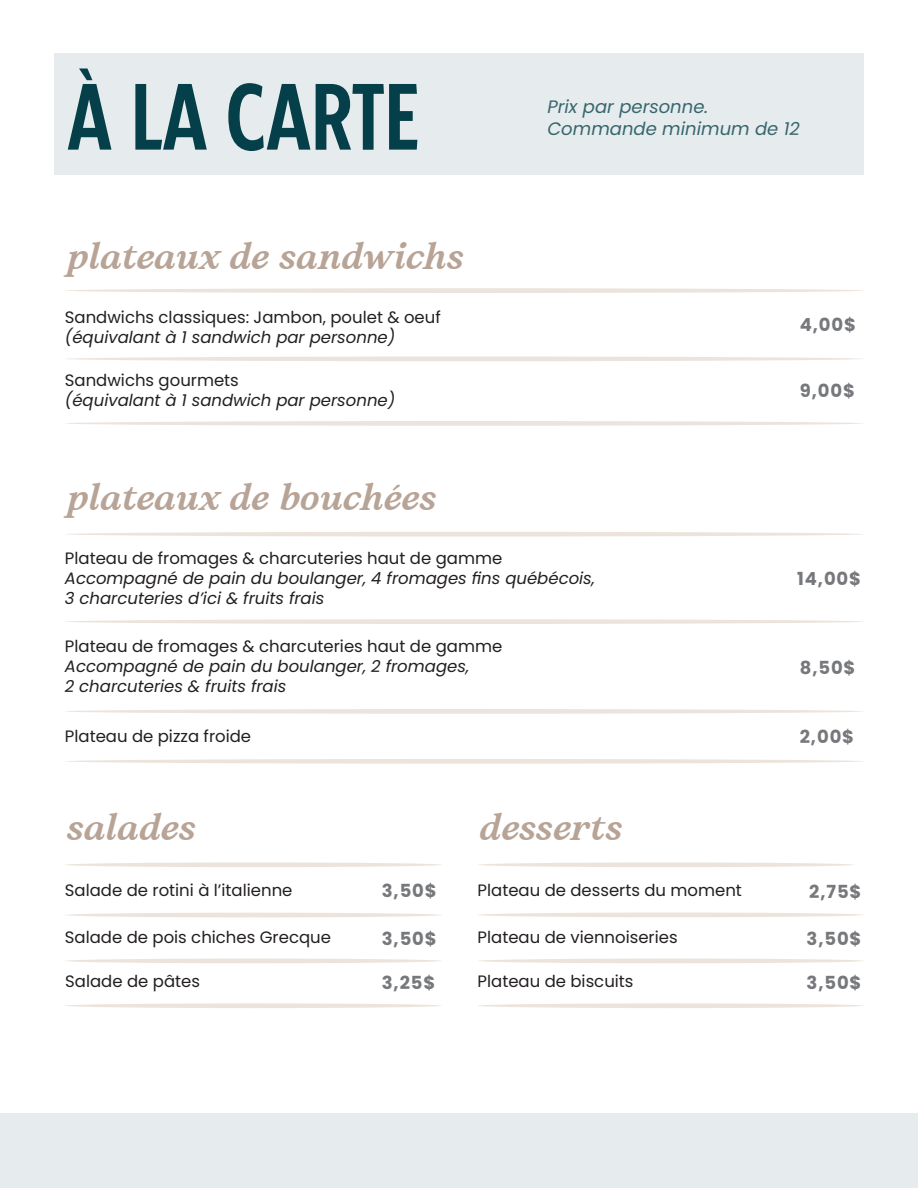
<style>
.page{position:relative;width:918px;height:1188px;background:#fff}
.page>*{position:absolute;margin:0;border:0;box-sizing:border-box;transform-origin:0 0}
.t1{font:93.75px "Marko";color:#05404a}
.t2{font:italic 36px "Fresh Roast";color:#b8a496}
.t3{font:700 18px "Poppins";letter-spacing:.05em;color:#76787b}
.t4{font:italic 18px "Poppins";color:#37666e}
.t5{font:16.5px/19.8px "Poppins";color:#231f20}
.t6{font:italic 16.5px/19.8px "Poppins";color:#231f20}
.s1{font-style:italic}
</style>
<div class="page">
<div style="left:54px;top:54px;width:810px;height:121px;background:#e6eced"></div>
<div style="left:0;top:1114px;width:918px;height:74px;background:#e6eced"></div>
<hr style="left:65px;top:357px;width:799px;height:4px;background:#ece4dc;border-radius:50%">
<div style="left:65px;top:288px;width:799px;height:5px;background:#ece4dc;border-radius:50%"></div>
<div style="left:65px;top:619px;width:799px;height:5px;background:#ece4dc;border-radius:50%"></div>
<div style="left:65px;top:532px;width:799px;height:5px;background:#ece4dc;border-radius:50%"></div>
<hr style="left:65px;top:913px;width:377px;height:4px;background:#ece4dc;border-radius:50%">
<div style="left:65px;top:862px;width:377px;height:5px;background:#ece4dc;border-radius:50%"></div>
<div style="left:478px;top:862px;width:376px;height:5px;background:#ece4dc;border-radius:50%"></div>
<div style="left:65px;top:709px;width:799px;height:5px;background:#ece4dc;border-radius:50%"></div>
<div style="left:65px;top:759px;width:799px;height:5px;background:#ece4dc;border-radius:50%"></div>
<hr style="left:65px;top:959px;width:377px;height:4px;background:#ece4dc;border-radius:50%">
<div style="left:65px;top:1003px;width:377px;height:5px;background:#ece4dc;border-radius:50%"></div>
<div style="left:65px;top:421px;width:799px;height:5px;background:#ece4dc;border-radius:50%"></div>
<hr style="left:478px;top:913px;width:386px;height:4px;background:#ece4dc;border-radius:50%">
<hr style="left:478px;top:959px;width:386px;height:4px;background:#ece4dc;border-radius:50%">
<div style="left:478px;top:1003px;width:386px;height:5px;background:#ece4dc;border-radius:50%"></div>
<p class="t1" style="left:67px;top:64px;width:353px">À LA CARTE</p>
<p class="t2" style="left:65px;top:233px;width:399px">plateaux de sandwichs</p>
<p class="t5" style="left:65px;top:307px;width:377px">Sandwichs classiques: Jambon, poulet &amp; oeuf <span class="s1">(équivalant à 1 sandwich par personne)</span></p>
<p class="t5" style="left:65px;top:371px;width:176px">Sandwichs gourmets</p>
<p class="t6" style="left:65px;top:390px;width:332px">(équivalant à 1 sandwich par personne)</p>
<p class="t2" style="left:65px;top:474px;width:371px">plateaux de bouchées</p>
<p class="t4" style="left:547px;top:96px;width:162px">Prix par personne.</p>
<p class="t4" style="left:547px;top:118px;width:254px">Commande minimum de 12</p>
<p class="t3" style="left:800px;top:314px;width:58px">4,00$</p>
<p class="t3" style="left:800px;top:380px;width:57px">9,00$</p>
<p class="t5" style="left:65px;top:548px;width:439px">Plateau de fromages &amp; charcuteries haut de gamme</p>
<p class="t6" style="left:65px;top:568px;width:532px">Accompagné de pain du boulanger, 4 fromages fins québécois,<br>3 charcuteries d’ici &amp; fruits frais</p>
<p class="t5" style="left:65px;top:637px;width:439px">Plateau de fromages &amp; charcuteries haut de gamme</p>
<p class="t6" style="left:65px;top:657px;width:406px">Accompagné de pain du boulanger, 2 fromages,<br>2 charcuteries &amp; fruits frais</p>
<p class="t5" style="left:65px;top:726px;width:188px">Plateau de pizza froide</p>
<p class="t2" style="left:65px;top:804px;width:130px">salades</p>
<p class="t2" style="left:478px;top:804px;width:145px">desserts</p>
<p class="t5" style="left:65px;top:880px;width:229px">Salade de rotini à l’italienne</p>
<p class="t5" style="left:65px;top:928px;width:268px">Salade de pois chiches Grecque</p>
<p class="t5" style="left:65px;top:972px;width:136px">Salade de pâtes</p>
<p class="t3" style="left:382px;top:880px;width:56px">3,50$</p>
<p class="t3" style="left:382px;top:928px;width:56px">3,50$</p>
<p class="t3" style="left:382px;top:972px;width:55px">3,25$</p>
<p class="t5" style="left:478px;top:880px;width:266px">Plateau de desserts du moment</p>
<p class="t5" style="left:478px;top:927px;width:202px">Plateau de viennoiseries</p>
<p class="t5" style="left:478px;top:972px;width:157px">Plateau de biscuits</p>
<p class="t3" style="left:797px;top:568px;width:65px">14,00$</p>
<p class="t3" style="left:800px;top:657px;width:57px">8,50$</p>
<p class="t3" style="left:800px;top:726px;width:56px">2,00$</p>
<p class="t3" style="left:809px;top:881px;width:54px">2,75$</p>
<p class="t3" style="left:807px;top:928px;width:56px">3,50$</p>
<p class="t3" style="left:807px;top:973px;width:56px">3,50$</p>
</div>
